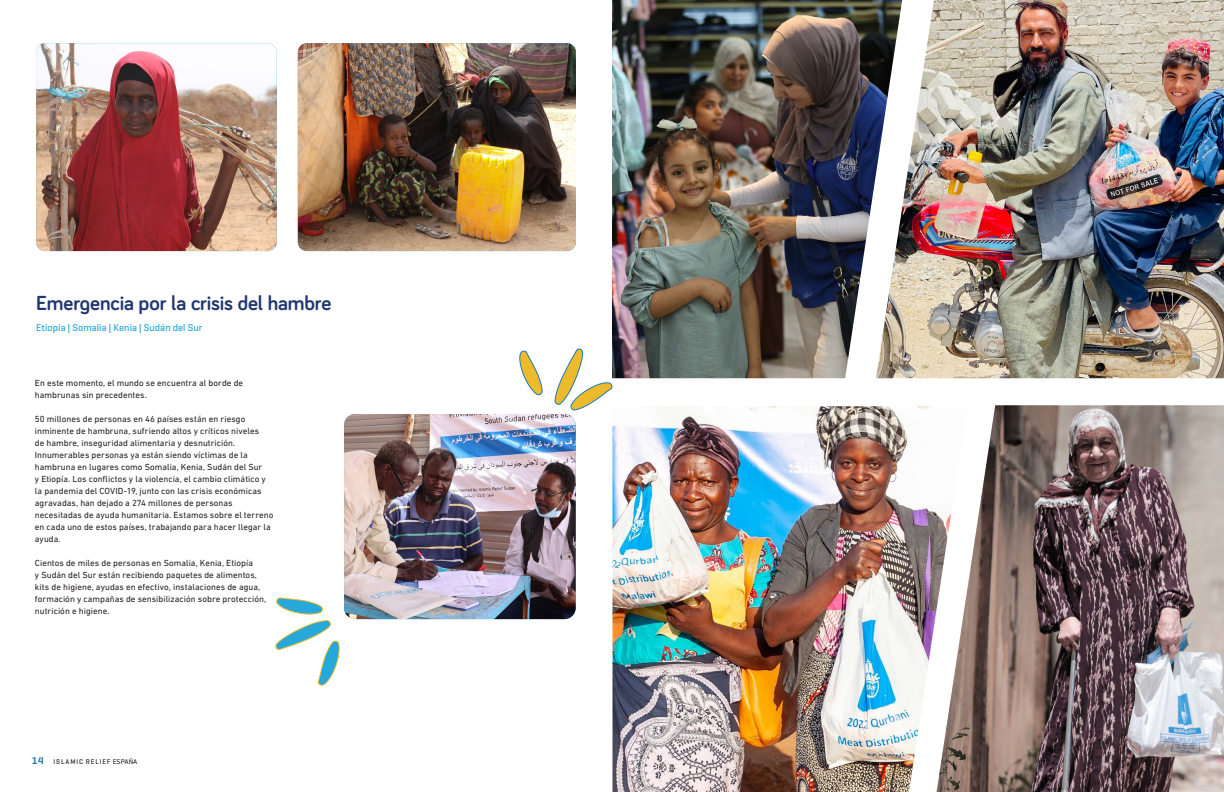
<style>
.page{position:relative;width:1224px;height:792px;background:#fff}
.page>*{position:absolute;margin:0;border:0;box-sizing:border-box;transform-origin:0 0}
.t1{font:700 21px "Bariol";letter-spacing:-.005em;color:#20386f}
.t2{font:500 10px "Geogrotesque";letter-spacing:.01em;color:#26a8da}
.t3{font:600 10px "Geogrotesque";color:#177bb9}
.t4{font:9px/12px "DIN Next LT Pro";letter-spacing:.005em;color:#231f20}
.t5{font:500 7px "Geogrotesque";letter-spacing:.135em;color:#231f20}
.t6{font:7px "DIN Next LTW23";color:#231f20}
</style>
<div class="page">
<img style="left:36px;top:43px;width:241px;height:208px">
<img style="left:344px;top:414px;width:232px;height:205px">
<img style="left:298px;top:43px;width:278px;height:208px">
<svg style="left:275px;top:597px;width:65px;height:89px"></svg>
<svg style="left:554px;top:348px;width:59px;height:63px"></svg>
<svg style="left:519px;top:350px;width:24px;height:46px"></svg>
<img style="left:612px;top:0;width:264px;height:378px">
<img style="left:876px;top:0;width:348px;height:378px">
<img style="left:612px;top:406px;width:325px;height:386px">
<img style="left:937px;top:405px;width:287px;height:387px">
<p class="t1" style="left:36px;top:288px;width:297px">Emergencia por la crisis del hambre</p>
<p class="t2" style="left:36px;top:321px;width:168px">Etiopía | Somalia | Kenia | Sudán del Sur</p>
<p class="t4" style="left:35px;top:377px;width:210px">En este momento, el mundo se encuentra al borde de hambrunas sin precedentes.</p>
<p class="t4" style="left:35px;top:413px;width:240px">50 millones de personas en 46 países están en riesgo inminente de hambruna, sufriendo altos y críticos niveles<br>de hambre, inseguridad alimentaria y desnutrición.<br>Innumerables personas ya están siendo víctimas de la hambruna en lugares como Somalia, Kenia, Sudán del Sur<br>y Etiopía. Los conflictos y la violencia, el cambio climático y la pandemia del COVID-19, junto con las crisis económicas agravadas, han dejado a 274 millones de personas necesitadas de ayuda humanitaria. Estamos sobre el terreno en cada uno de estos países, trabajando para hacer llegar la ayuda.</p>
<p class="t4" style="left:35px;top:557px;width:233px">Cientos de miles de personas en Somalia, Kenia, Etiopía<br>y Sudán del Sur están recibiendo paquetes de alimentos, kits de higiene, ayudas en efectivo, instalaciones de agua, formación y campañas de sensibilización sobre protección, nutrición e higiene.</p>
<p class="t3" style="left:32px;top:754px;width:13px">14</p>
<p class="t5" style="left:54px;top:757px;width:90px">ISLAMIC RELIEF CANADA</p>
<p class="t6" style="left:113px;top:757px;width:26px">ESPAÑA</p>
</div>
